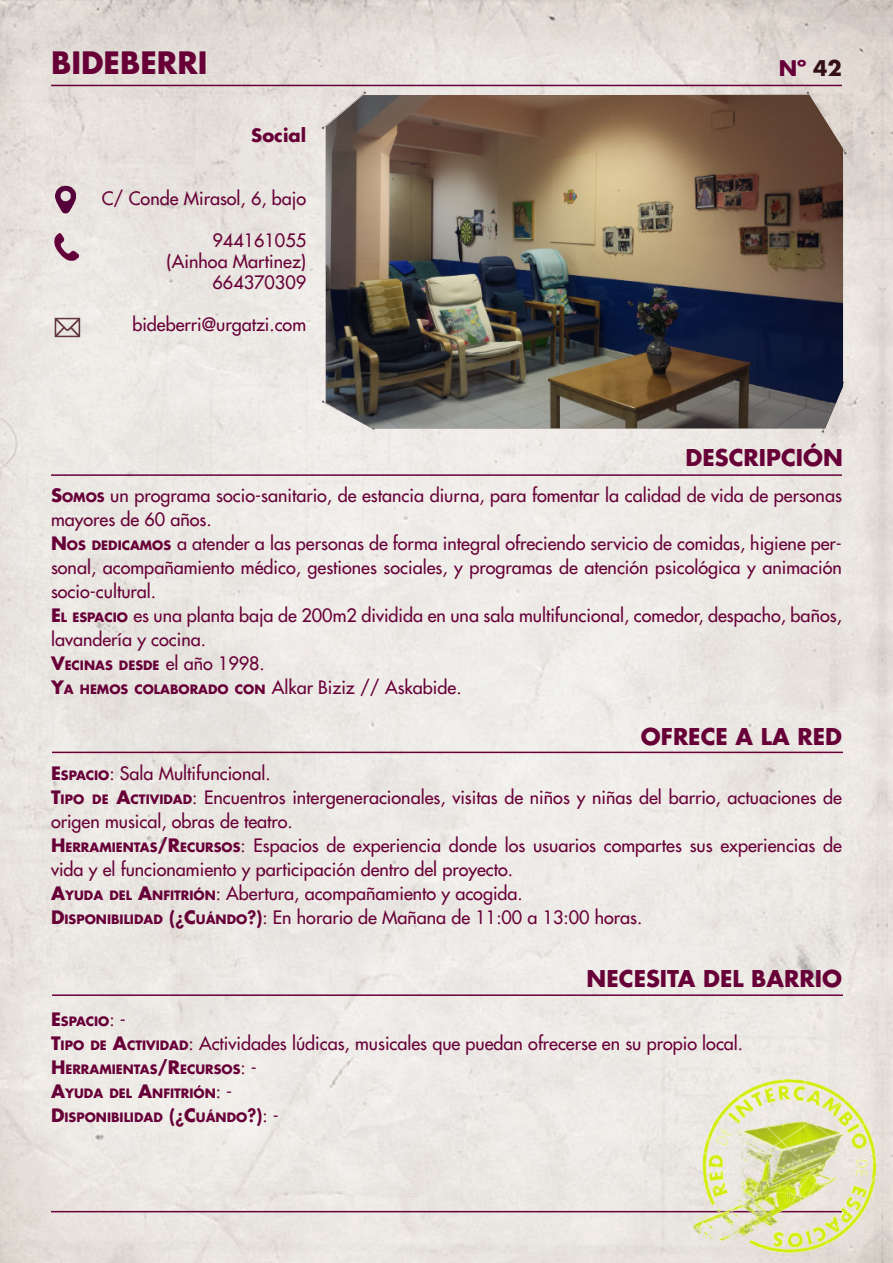
<style>
.page{position:relative;width:893px;height:1263px;background:#fff}
.page>*{position:absolute;margin:0;border:0;box-sizing:border-box;transform-origin:0 0}
.t1{font:700 30px "Futura LT";color:#680038}
.t2{font:700 22.5px "Futura LT";color:#680038}
.t3{font:700 21px "Futura LT";color:#680038}
.t4{font:18px/24px "Futura LT";color:#680038}
.t5{font:700 18px "Futura LT";color:#680038}
.t6{font:700 12.6px "Futura LT";color:#680038}
.s1{color:#331017}
.s2{font-weight:700}
.s3{font-weight:700;font-size:12.6px}
.s4{font-size:18px}
.s5{font-weight:400;font-size:18px}
.s6{font-weight:800}
.s7{font-weight:800;font-size:18px}
</style>
<div class="page">
<img style="left:0;top:0;width:893px;height:1263px">
<img style="left:326px;top:95px;width:517px;height:333px">
<hr style="left:51px;top:85px;width:791px;height:1px;background:#680038">
<hr style="left:51px;top:474px;width:791px;height:2px;background:#680038">
<hr style="left:52px;top:752px;width:791px;height:1px;background:#680038">
<hr style="left:52px;top:994px;width:791px;height:2px;background:#680038">
<hr style="left:51px;top:1211px;width:791px;height:1px;background:#690039">
<img style="left:53px;top:183px;width:28px;height:32px">
<img style="left:52px;top:233px;width:27px;height:27px">
<img style="left:692px;top:1072px;width:191px;height:189px">
<img style="left:51px;top:316px;width:32px;height:22px">
<p class="t1" style="left:51px;top:43px;width:158px">BIDEBERRI</p>
<p class="t3" style="left:779px;top:54px;width:65px">Nº <span class="s1">42</span></p>
<p class="t5" style="left:251px;top:123px;width:56px">Social</p>
<p class="t4" style="left:102px;top:186px;width:206px">C/ Conde Mirasol, 6, bajo</p>
<p class="t4" style="left:213px;top:228px;width:95px">944161055</p>
<p class="t4" style="left:167px;top:251px;width:141px;line-height:21px;text-align:right">(Ainhoa Martinez)<br>664370309</p>
<p class="t4" style="left:132px;top:312px;width:175px">bideberri@urgatzi.com</p>
<p class="t2" style="left:686px;top:442px;width:159px">DESCRIPCIÓN</p>
<p class="t4" style="left:51px;top:483px;width:792px"><span class="s2">S</span><span class="s3">OMOS</span> un programa socio-sanitario, de estancia diurna, para fomentar la calidad de vida de personas mayores de 60 años.</p>
<p class="t4" style="left:51px;top:531px;width:792px;text-align:justify"><span class="s2">N</span> <span class="s3">OS DEDICAMOS</span> a atender a las personas de forma integral ofreciendo servicio de comidas, higiene per&shy;sonal, acompañamiento médico, gestiones sociales, y programas de atención psicológica y animación socio-cultural.</p>
<p class="t4" style="left:51px;top:603px;width:792px"><span class="s2">E</span><span class="s3">L ESPACIO</span> es una planta baja de 200m2 dividida en una sala multifuncional, comedor, despacho, baños, lavandería y cocina.</p>
<p class="t6" style="left:51px;top:657px;width:215px"><span class="s4">V</span>ECINAS DESDE <span class="s5">el año 1998.</span></p>
<p class="t4" style="left:51px;top:675px;width:412px"><span class="s2">Y</span><span class="s3">A HEMOS COLABORADO CON</span> Alkar Biziz // Askabide.</p>
<p class="t2" style="left:641px;top:722px;width:203px">OFRECE A LA RED</p>
<p class="t4" style="left:51px;top:761px;width:221px"><span class="s2">E</span><span class="s3">SPACIO</span>: Sala Multifuncional.</p>
<p class="t4" style="left:51px;top:785px;width:792px"><span class="s2">T</span><span class="s3">IPO DE</span> <span class="s2">A</span><span class="s3">CTIVIDAD</span>: Encuentros intergeneracionales, visitas de niños y niñas del barrio, actuaciones de origen musical, obras de teatro.</p>
<p class="t4" style="left:51px;top:833px;width:792px"><span class="s2">H</span><span class="s3">ERRAMIENTAS</span><span class="s2">/R</span><span class="s3">ECURSOS</span>: Espacios de experiencia donde los usuarios compartes sus experiencias de vida y el funcionamiento y participación dentro del proyecto.</p>
<p class="t4" style="left:51px;top:881px;width:473px"><span class="s2">A</span><span class="s3">YUDA DEL</span> <span class="s2">A</span><span class="s3">NFITRIÓN</span>: Abertura, acompañamiento y acogida.</p>
<p class="t4" style="left:51px;top:905px;width:593px"><span class="s2">D</span><span class="s3">ISPONIBILIDAD</span> <span class="s2">(</span><span class="s6">¿</span><span class="s2">C</span><span class="s3">UÁNDO</span><span class="s6">?</span><span class="s2">)</span>: En horario de Mañana de 11:00 a 13:00 horas.</p>
<p class="t2" style="left:587px;top:963px;width:257px">NECESITA DEL BARRIO</p>
<p class="t6" style="left:51px;top:1013px;width:76px"><span class="s4">E</span>SPACIO<span class="s5">: -</span></p>
<p class="t4" style="left:51px;top:1031px;width:694px"><span class="s2">T</span><span class="s3">IPO DE</span> <span class="s2">A</span><span class="s3">CTIVIDAD</span>: Actividades lúdicas, musicales que puedan ofrecerse en su propio local.</p>
<p class="t6" style="left:51px;top:1061px;width:207px"><span class="s4">H</span>ERRAMIENTAS<span class="s4">/R</span>ECURSOS<span class="s5">: -</span></p>
<p class="t6" style="left:51px;top:1085px;width:183px"><span class="s4">A</span>YUDA DEL <span class="s4">A</span>NFITRIÓN<span class="s5">: -</span></p>
<p class="t6" style="left:51px;top:1109px;width:229px"><span class="s4">D</span>ISPONIBILIDAD <span class="s4">(</span><span class="s7">¿</span><span class="s4">C</span>UÁNDO<span class="s7">?</span><span class="s4">)</span><span class="s5">: -</span></p>
</div>
